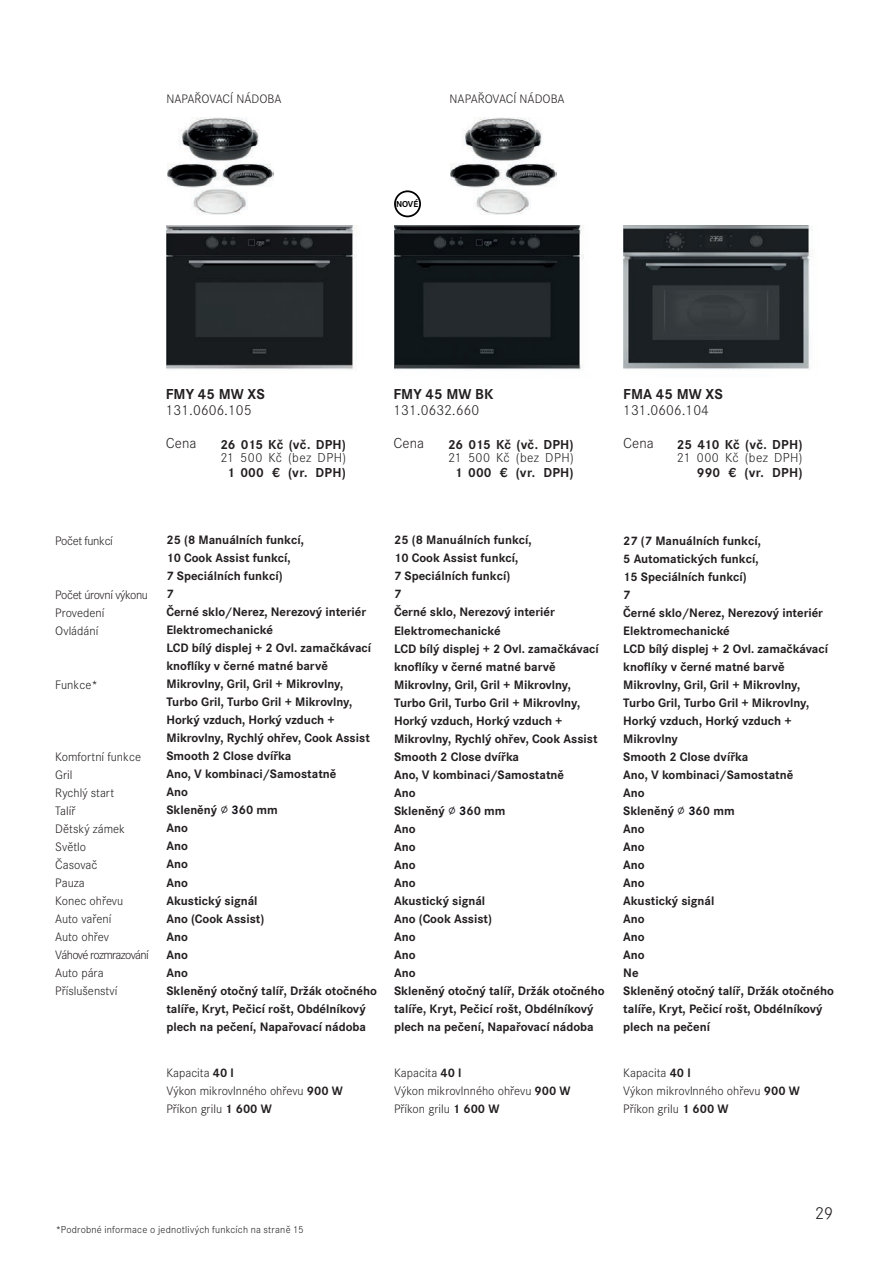
<style>
.page{position:relative;width:893px;height:1263px;background:#fff}
.page>*{position:absolute;margin:0;border:0;box-sizing:border-box;transform-origin:0 0}
.t1{font:300 18px "Corporate S";color:#231f20}
.t2{font:300 15px "Corporate S";color:#231f20}
.t3{font:700 15px "Corporate S";color:#231f20}
.t4{font:700 13.5px "Corporate S";letter-spacing:.02em;color:#231f20}
.t5{font:300 13.5px "Corporate S";letter-spacing:.03em;color:#231f20}
.t6{font:700 12.75px/18px "Corporate S";color:#231f20}
.t7{font:300 12.75px/18px "Corporate S";color:#231f20}
.t8{font:300 12.75px "Corporate S";letter-spacing:-.03em;color:#231f20}
.t9{font:300 10.5px "Corporate S";letter-spacing:.02em;color:#231f20}
.t10{font:700 9px "Corporate S";color:#000001}
.s1{color:#0d0b14}
.s2{font-weight:700}
</style>
<div class="page">
<img style="left:166px;top:226px;width:191px;height:144px">
<img style="left:394px;top:226px;width:190px;height:144px">
<img style="left:623px;top:226px;width:190px;height:144px">
<div style="left:394px;top:190px;width:27px;height:27px;border:2px solid #000001;border-radius:50%"></div>
<img style="left:168px;top:118px;width:105px;height:97px">
<img style="left:451px;top:118px;width:106px;height:97px">
<p class="t7" style="left:166px;top:91px;width:116px">NAPAŘOVACÍ NÁDOBA</p>
<p class="t7" style="left:450px;top:91px;width:117px">NAPAŘOVACÍ NÁDOBA</p>
<p class="t10" style="left:396px;top:200px;width:24px">NOVÉ</p>
<p class="t3" style="left:166px;top:388px;width:100px">FMY 45 MW XS</p>
<p class="t2" style="left:166px;top:405px;width:87px">131.0606.105</p>
<p class="t2" style="left:166px;top:438px;width:32px">Cena</p>
<p class="t4" style="left:220px;top:439px;width:127px">26 015 Kč (vč. DPH)</p>
<p class="t5" style="left:220px;top:453px;width:127px">21 500 Kč (bez DPH)</p>
<p class="t4" style="left:227px;top:468px;width:120px">1 000 € (vr. DPH)</p>
<p class="t3" style="left:393px;top:388px;width:101px">FMY 45 MW BK</p>
<p class="t2" style="left:393px;top:405px;width:87px">131.0632.660</p>
<p class="t2" style="left:393px;top:438px;width:32px">Cena</p>
<p class="t4" style="left:448px;top:439px;width:127px">26 015 Kč (vč. DPH)</p>
<p class="t5" style="left:448px;top:453px;width:127px">21 500 Kč (bez DPH)</p>
<p class="t4" style="left:455px;top:468px;width:120px">1 000 € (vr. DPH)</p>
<p class="t3" style="left:623px;top:388px;width:101px">FMA 45 MW XS</p>
<p class="t2" style="left:623px;top:405px;width:87px">131.0606.104</p>
<p class="t2" style="left:623px;top:438px;width:32px">Cena</p>
<p class="t4" style="left:677px;top:439px;width:127px">25 410 Kč (vč. DPH)</p>
<p class="t5" style="left:677px;top:453px;width:127px">21 000 Kč (bez DPH)</p>
<p class="t4" style="left:697px;top:468px;width:107px">990 € (vr. DPH)</p>
<p class="t8" style="left:55px;top:536px;width:59px">Počet funkcí</p>
<p class="t7" style="left:55px;top:587px;width:94px">Počet úrovní výkonu<br>Provedení<br>Ovládání</p>
<p class="t7" style="left:55px;top:677px;width:44px">Funkce*</p>
<p class="t7" style="left:55px;top:749px;width:95px">Komfortní funkce<br>Gril<br>Rychlý start<br>Talíř<br>Dětský zámek<br>Světlo<br>Časovač<br>Pauza<br>Konec ohřevu<br>Auto vaření<br>Auto ohřev<br>Váhové rozmrazování<br>Auto pára<br>Příslušenství</p>
<p class="t6" style="left:166px;top:532px;width:212px">25 (8 Manuálních funkcí,<br>10 Cook Assist funkcí,<br>7 Speciálních funkcí)<br>7<br>Černé sklo/Nerez, Nerezový interiér<br>Elektromechanické<br>LCD bílý displej + 2 Ovl. zamačkávací knoflíky v černé matné barvě<br>Mikrovlny, Gril, Gril + Mikrovlny,<br>Turbo Gril, Turbo Gril + Mikrovlny,<br>Horký vzduch, Horký vzduch +<br>Mikrovlny, Rychlý ohřev, Cook Assist<br>Smooth 2 Close dvířka<br>Ano, V kombinaci/Samostatně<br>Ano<br>Skleněný <span class="s1">∅ 3</span>60 mm<br>Ano<br>Ano<br>Ano<br>Ano<br>Akustický signál<br>Ano (Cook Assist)<br>Ano<br>Ano<br>Ano<br>Skleněný otočný talíř, Držák otočného talíře, Kryt, Pečicí rošt, Obdélníkový plech na pečení, Napařovací nádoba</p>
<p class="t6" style="left:394px;top:532px;width:212px">25 (8 Manuálních funkcí,<br>10 Cook Assist funkcí,<br>7 Speciálních funkcí)<br>7<br>Černé sklo, Nerezový interiér<br>Elektromechanické<br>LCD bílý displej + 2 Ovl. zamačkávací knoflíky v černé matné barvě<br>Mikrovlny, Gril, Gril + Mikrovlny,<br>Turbo Gril, Turbo Gril + Mikrovlny,<br>Horký vzduch, Horký vzduch +<br>Mikrovlny, Rychlý ohřev, Cook Assist<br>Smooth 2 Close dvířka<br>Ano, V kombinaci/Samostatně<br>Ano<br>Skleněný <span class="s1">∅ 3</span>60 mm<br>Ano<br>Ano<br>Ano<br>Ano<br>Akustický signál<br>Ano (Cook Assist)<br>Ano<br>Ano<br>Ano<br>Skleněný otočný talíř, Držák otočného talíře, Kryt, Pečicí rošt, Obdélníkový plech na pečení, Napařovací nádoba</p>
<p class="t6" style="left:623px;top:532px;width:212px">27 (7 Manuálních funkcí,<br>5 Automatických funkcí,<br>15 Speciálních funkcí)<br>7<br>Černé sklo/Nerez, Nerezový interiér<br>Elektromechanické<br>LCD bílý displej + 2 Ovl. zamačkávací knoflíky v černé matné barvě<br>Mikrovlny, Gril, Gril + Mikrovlny,<br>Turbo Gril, Turbo Gril + Mikrovlny,<br>Horký vzduch, Horký vzduch +<br>Mikrovlny<br>Smooth 2 Close dvířka<br>Ano, V kombinaci/Samostatně<br>Ano<br>Skleněný <span class="s1">∅ 3</span>60 mm<br>Ano<br>Ano<br>Ano<br>Ano<br>Akustický signál<br>Ano<br>Ano<br>Ano<br>Ne<br>Skleněný otočný talíř, Držák otočného talíře, Kryt, Pečicí rošt, Obdélníkový plech na pečení</p>
<p class="t7" style="left:166px;top:1065px;width:178px">Kapacita <span class="s2">40 l<br></span>Výkon mikrovlnného ohřevu <span class="s2">900 W<br></span>Příkon grilu <span class="s2">1 600 W</span></p>
<p class="t7" style="left:394px;top:1065px;width:178px">Kapacita <span class="s2">40 l<br></span>Výkon mikrovlnného ohřevu <span class="s2">900 W<br></span>Příkon grilu <span class="s2">1 600 W</span></p>
<p class="t7" style="left:623px;top:1065px;width:178px">Kapacita <span class="s2">40 l<br></span>Výkon mikrovlnného ohřevu <span class="s2">900 W<br></span>Příkon grilu <span class="s2">1 600 W</span></p>
<h1 class="t1" style="left:815px;top:1206px;width:20px">29</h1>
<p class="t9" style="left:56px;top:1225px;width:249px">*Podrobné informace o jednotlivých funkcích na straně 15</p>
</div>
